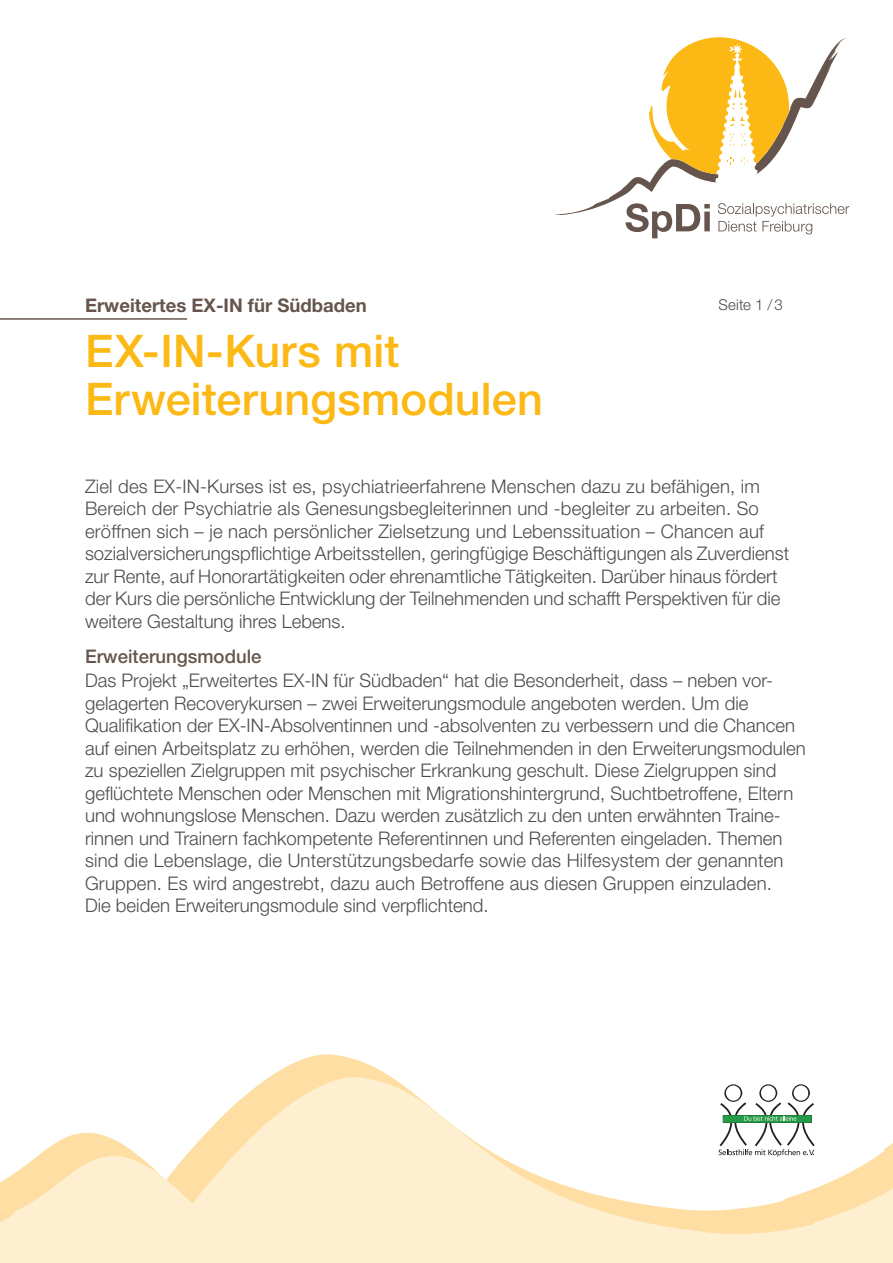
<style>
.page{position:relative;width:893px;height:1263px;background:#fff}
.page>*{position:absolute;margin:0;border:0;box-sizing:border-box;transform-origin:0 0}
.t1{font:500 45px/48px "Helvetica Neue";letter-spacing:.005em;color:#fcb814}
.t2{font:300 18.75px/22.5px "Helvetica Neue";color:#4b4c4d}
.t3{font:700 18.75px "Helvetica Neue";color:#65554c}
.t4{font:500 18.75px "Helvetica Neue";color:#65554c}
.t5{font:300 15px "Helvetica Neue";letter-spacing:.005em;color:#4b4c4d}
</style>
<div class="page">
<svg style="left:555px;top:37px;width:294px;height:201px"></svg>
<svg style="left:0;top:1054px;width:893px;height:209px"></svg>
<hr style="left:0;top:318px;width:187px;height:2px;background:#65554c">
<p class="t3" style="left:85px;top:294px;width:283px">Erweitertes EX-IN für Südbaden</p>
<p class="t5" style="left:719px;top:295px;width:66px">Seite 1 /3</p>
<h1 class="t1" style="left:85px;top:326px;width:459px">EX-IN-Kurs mit<br>Erweiterungsmodulen</h1>
<p class="t2" style="left:85px;top:474px;width:706px">Ziel des EX-IN-Kurses ist es, psychiatrieerfahrene Menschen dazu zu befähigen, im Bereich der Psychiatrie als Genesungsbegleiterinnen und -begleiter zu arbeiten. So eröffnen sich – je nach persönlicher Zielsetzung und Lebenssituation – Chancen auf sozialversicherungspflichtige Arbeitsstellen, geringfügige Beschäftigungen als Zuverdienst zur Rente, auf Honorartätigkeiten oder ehrenamtliche Tätigkeiten. Darüber hinaus fördert der Kurs die persönliche Entwicklung der Teilnehmenden und schafft Perspektiven für die weitere Gestaltung ihres Lebens.</p>
<p class="t4" style="left:85px;top:645px;width:178px">Erweiterungsmodule</p>
<p class="t2" style="left:85px;top:669px;width:722px">Das Projekt „Erweitertes EX-IN für Südbaden“ hat die Besonderheit, dass – neben vor&shy;gelagerten Recoverykursen – zwei Erweiterungsmodule angeboten werden. Um die Qualifikation der EX-IN-Absolventinnen und -absolventen zu verbessern und die Chancen auf einen Arbeitsplatz zu erhöhen, werden die Teilnehmenden in den Erweiterungsmodulen zu speziellen Zielgruppen mit psychischer Erkrankung geschult. Diese Zielgruppen sind geflüchtete Menschen oder Menschen mit Migrationshintergrund, Suchtbetroffene, Eltern und wohnungslose Menschen. Dazu werden zusätzlich zu den unten erwähnten Traine&shy;rinnen und Trainern fachkompetente Referentinnen und Referenten eingeladen. Themen sind die Lebenslage, die Unterstützungsbedarfe sowie das Hilfesystem der genannten Gruppen. Es wird angestrebt, dazu auch Betroffene aus diesen Gruppen einzuladen.<br>Die beiden Erweiterungsmodule sind verpflichtend.</p>
</div>
